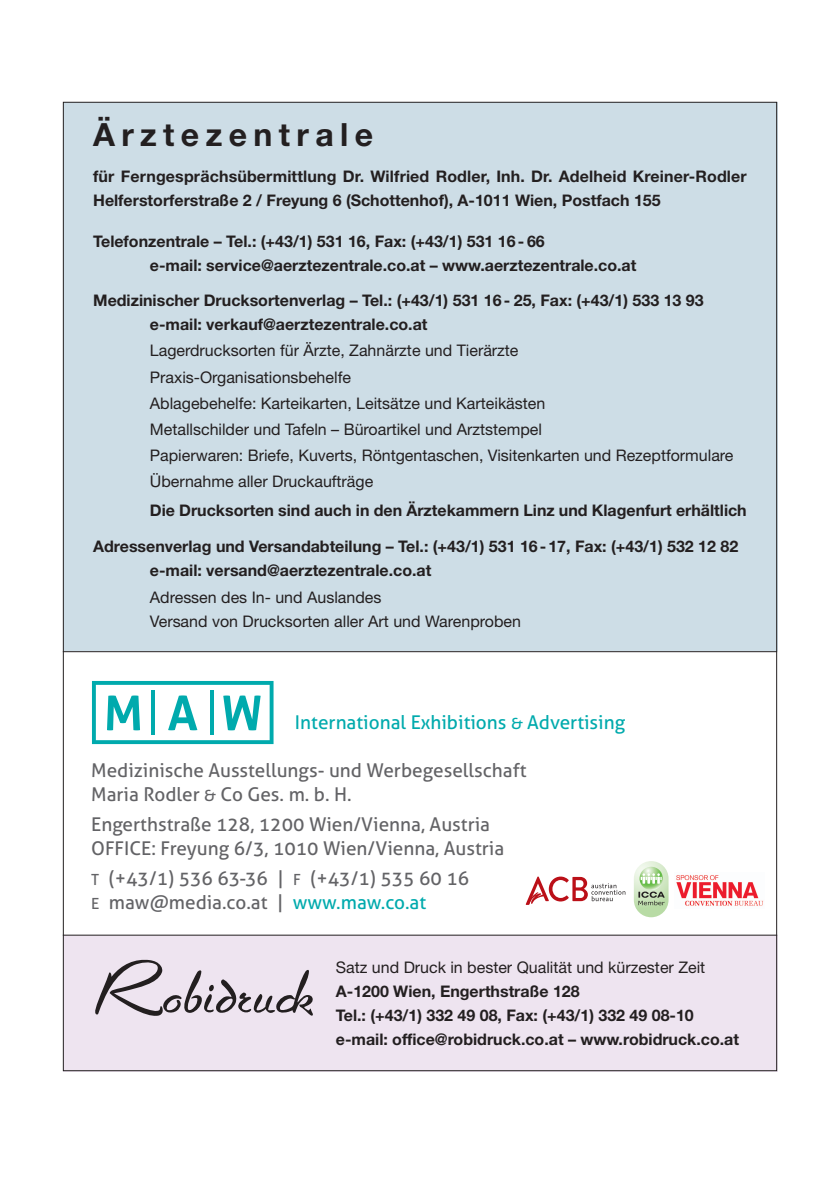
<style>
.page{position:relative;width:840px;height:1190px;background:#fff}
.page>*{position:absolute;margin:0;border:0;box-sizing:border-box;transform-origin:0 0}
.t1{font:700 32px "Helvetica Neue";letter-spacing:.2em;color:#231f20}
.t2{font:19px/24px "Aller";color:#636366}
.t3{font:19px "Aller";color:#00aaad}
.t4{font:700 16px/24px "Helvetica Neue";color:#231f20}
.t5{font:16px/26px "Helvetica Neue";color:#231f20}
.s1{font-size:15.4px}
.s2{color:#00aaad}
</style>
<div class="page">
<div style="left:63px;top:102px;width:714px;height:550px;background:#cddde6"></div>
<div style="left:63px;top:935px;width:714px;height:136px;background:#eee4f0"></div>
<hr style="left:63px;top:935px;width:714px;height:1px;background:#231f20">
<hr style="left:63px;top:651px;width:714px;height:1px;background:#231f20">
<svg style="left:95px;top:960px;width:218px;height:56px"></svg>
<svg style="left:92px;top:681px;width:182px;height:64px"></svg>
<hr style="left:151px;top:690px;width:4px;height:45px;background:#00aaad">
<hr style="left:210px;top:690px;width:4px;height:45px;background:#00aaad">
<svg style="left:526px;top:877px;width:99px;height:28px"></svg>
<svg style="left:634px;top:861px;width:35px;height:56px"></svg>
<svg style="left:640px;top:867px;width:23px;height:23px"></svg>
<svg style="left:641px;top:873px;width:21px;height:11px"></svg>
<svg style="left:638px;top:892px;width:27px;height:13px"></svg>
<img style="left:676px;top:875px;width:87px;height:31px">
<h1 class="t1" style="left:93px;top:124px;width:281px">Ärztezentrale</h1>
<p class="t4" style="left:93px;top:166px;width:655px">für Ferngesprächsübermittlung Dr. Wilfried Rodler, Inh. Dr. Adelheid Kreiner-Rodler<br>Helferstorferstraße 2 / Freyung 6 (Schottenhof), A-1011 Wien, Postfach 155</p>
<p class="t4" style="left:150px;top:231px;width:488px;text-indent:-57px">Telefonzentrale – Tel.: (+43/1) 531 16, Fax: (+43/1) 531 16- 66<br>e-mail: service@aerztezentrale.co.at – www.aerztezentrale.co.at</p>
<p class="t4" style="left:150px;top:290px;width:555px;text-indent:-57px">Medizinischer Drucksortenverlag – Tel.: (+43/1) 531 16- 25, Fax: (+43/1) 533 13 93 e-mail: verkauf@aerztezentrale.co.at</p>
<p class="t5" style="left:150px;top:339px;width:585px">Lagerdrucksorten für Ärzte, Zahnärzte und Tierärzte<br>Praxis-Organisationsbehelfe<br>Ablagebehelfe: Karteikarten, Leitsätze und Karteikästen<br>Metallschilder und Tafeln – Büroartikel und Arztstempel<br>Papierwaren: Briefe, Kuverts, Röntgentaschen, Visitenkarten und Rezeptformulare Übernahme aller Druckaufträge</p>
<p class="t4" style="left:150px;top:500px;width:598px">Die Drucksorten sind auch in den Ärztekammern Linz und Klagenfurt erhältlich</p>
<p class="t4" style="left:150px;top:536px;width:590px;text-indent:-57px">Adressenverlag und Versandabteilung – Tel.: (+43/1) 531 16-17, Fax: (+43/1) 532 12 82 e-mail: versand@aerztezentrale.co.at</p>
<p class="t5" style="left:150px;top:587px;width:373px;line-height:24px">Adressen des In- und Auslandes<br>Versand von Drucksorten aller Art und Warenproben</p>
<p class="t3" style="left:295px;top:715px;width:332px">International Exhibitions <span class="s1">&amp;</span> Advertising</p>
<p class="t2" style="left:91px;top:761px;width:437px">Medizinische Ausstellungs- und Werbegesellschaft<br>Maria Rodler <span class="s1">&amp;</span> Co Ges. m. b. H.</p>
<p class="t2" style="left:91px;top:814px;width:415px">Engerthstraße 128, 1200 Wien/Vienna, Austria<br>OFFICE: Freyung 6/3, 1010 Wien/Vienna, Austria</p>
<p class="t2" style="left:91px;top:868px;width:380px"><span class="s1">T</span> (+43/1) 536 63-36 | <span class="s1">F</span> (+43/1) 535 60 16<br><span class="s1">E</span> maw@media.co.at | <span class="s2">www.maw.co.at</span></p>
<p class="t5" style="left:336px;top:956px;width:371px">Satz und Druck in bester Qualität und kürzester Zeit</p>
<p class="t4" style="left:336px;top:981px;width:405px">A-1200 Wien, Engerthstraße 128<br>Tel.: (+43/1) 332 49 08, Fax: (+43/1) 332 49 08-10 e-mail: office@robidruck.co.at – www.robidruck.co.at</p>
</div>
